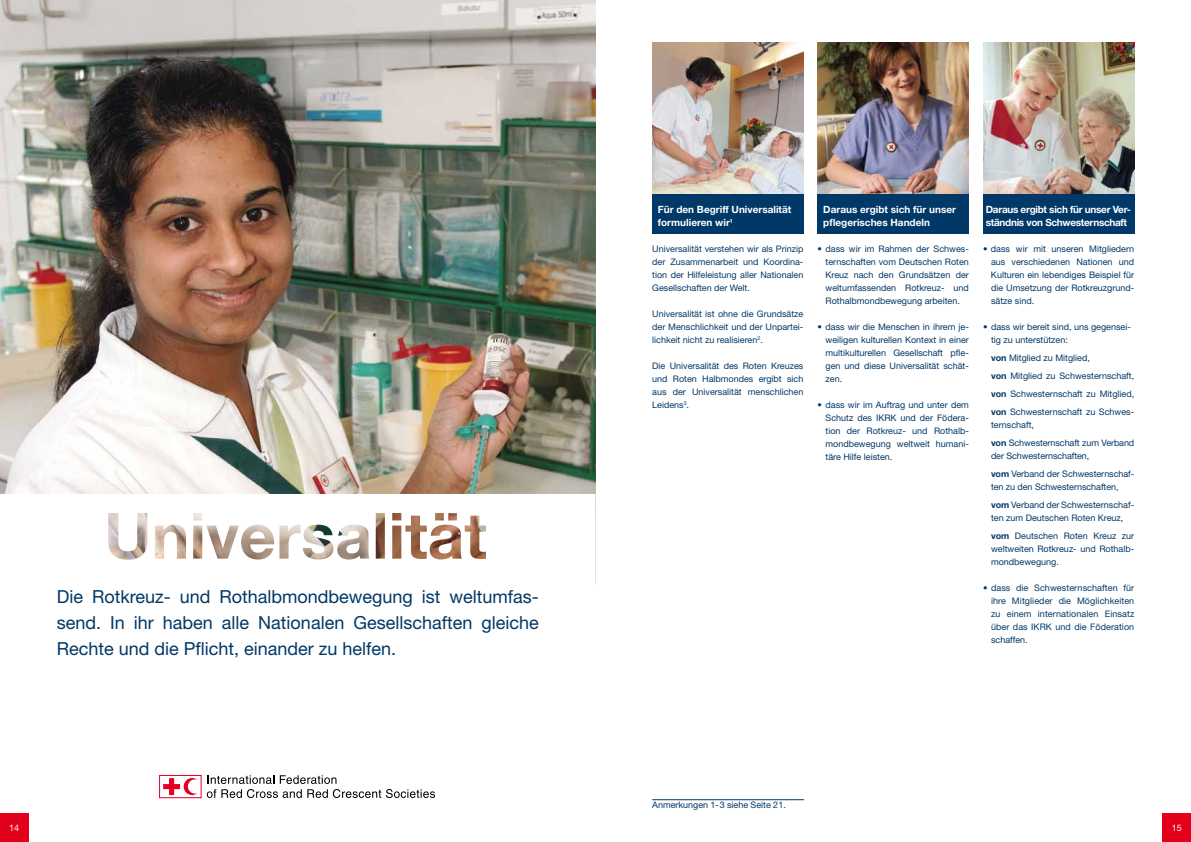
<style>
.page{position:relative;width:1191px;height:842px;background:#fff}
.page>*{position:absolute;margin:0;border:0;box-sizing:border-box;transform-origin:0 0}
.t1{font:18px/26px "Helvetica Neue";color:#003867;text-align:justify}
.t2{font:700 10px/13px "Helvetica Neue";color:#fff}
.t3{font:700 10px/13px "Helvetica Neue";letter-spacing:-.03em;color:#fff}
.t4{font:9px/13px "Helvetica Neue";color:#003867;text-align:justify}
.t5{font:9px "Helvetica Neue";color:#fff}
.s1{font-weight:700}
</style>
<div class="page">
<img style="left:0;top:0;width:595px;height:494px">
<div style="left:983px;top:182px;width:151px;height:52px;background:#003867"></div>
<div style="left:817px;top:182px;width:152px;height:52px;background:#003867"></div>
<div style="left:652px;top:182px;width:151px;height:52px;background:#003867"></div>
<img style="left:817px;top:43px;width:152px;height:151px">
<img style="left:983px;top:43px;width:151px;height:151px">
<hr style="left:652px;top:799px;width:152px;height:1px;background:#003867">
<img style="left:652px;top:43px;width:151px;height:150px">
<svg style="left:108px;top:513px;width:378px;height:47px"></svg>
<div style="left:0;top:814px;width:28px;height:28px;background:#e2001a"></div>
<div style="left:1162px;top:814px;width:29px;height:28px;background:#e2001a"></div>
<svg style="left:207px;top:775px;width:228px;height:23px"></svg>
<svg style="left:159px;top:774px;width:43px;height:25px"></svg>
<svg style="left:163px;top:778px;width:35px;height:17px"></svg>
<div style="left:159px;top:775px;width:42px;height:23px;border:1px solid #e20025"></div>
<h1 class="t1" style="left:57px;top:584px;width:483px">Die Rotkreuz- und Rothalbmondbewegung ist weltumfas&shy;send. In ihr haben alle Nationalen Gesellschaften gleiche Rechte und die Pflicht, einander zu helfen.</h1>
<p class="t2" style="left:658px;top:203px;width:135px">Für den Begriff Universalität formulieren wir<sup>1</sup></p>
<p class="t4" style="left:652px;top:243px;width:153px">Universalität verstehen wir als Prinzip der Zusammenarbeit und Koordina&shy;tion der Hilfeleistung aller Nationalen Gesellschaften der Welt.</p>
<p class="t4" style="left:652px;top:307px;width:153px">Universalität ist ohne die Grundsätze der Menschlichkeit und der Unpartei&shy;lichkeit nicht zu realisieren<sup>2</sup>.</p>
<p class="t4" style="left:652px;top:360px;width:153px">Die Universalität des Roten Kreuzes und Roten Halbmondes ergibt sich aus der Universalität menschlichen Leidens<sup>3</sup>.</p>
<p class="t2" style="left:823px;top:203px;width:134px">Daraus ergibt sich für unser pflegerisches Handeln</p>
<p class="t4" style="left:825px;top:243px;width:145px;text-indent:-8px">• dass wir im Rahmen der Schwes&shy;ternschaften vom Deutschen Roten Kreuz nach den Grundsätzen der weltumfassenden Rotkreuz- und Rothalbmondbewegung arbeiten.</p>
<p class="t4" style="left:825px;top:320px;width:145px;text-indent:-8px">• dass wir die Menschen in ihrem je&shy;weiligen kulturellen Kontext in einer multikulturellen Gesellschaft pfle&shy;gen und diese Universalität schät&shy;zen.</p>
<p class="t4" style="left:825px;top:398px;width:145px;text-indent:-8px">• dass wir im Auftrag und unter dem Schutz des IKRK und der Födera&shy;tion der Rotkreuz- und Rothalb&shy;mondbewegung weltweit humani&shy;täre Hilfe leisten.</p>
<p class="t3" style="left:986px;top:203px;width:146px">Daraus ergibt sich für unser Ver&shy;ständnis von Schwesternschaft</p>
<p class="t4" style="left:991px;top:243px;width:145px;text-indent:-8px">• dass wir mit unseren Mitgliedern aus verschiedenen Nationen und Kulturen ein lebendiges Beispiel für die Umsetzung der Rotkreuzgrund&shy;sätze sind.</p>
<p class="t4" style="left:991px;top:320px;width:141px;text-indent:-8px">• dass wir bereit sind, uns gegensei&shy;tig zu unterstützen:</p>
<p class="t4" style="left:991px;top:349px;width:145px;line-height:18px;text-align:left"><span class="s1">von</span> Mitglied zu Mitglied,<br><span class="s1">von</span> Mitglied zu Schwesternschaft, <span class="s1">von</span> Schwesternschaft zu Mitglied, <span class="s1">von</span> Schwesternschaft zu Schwes-</p>
<p class="t4" style="left:991px;top:416px;width:145px;line-height:18px">ternschaft,<br><span class="s1">von</span> Schwesternschaft zum Verband</p>
<p class="t4" style="left:991px;top:447px;width:145px;line-height:18px">der Schwesternschaften,<br><span class="s1">vom</span> Verband der Schwesternschaf-</p>
<p class="t4" style="left:991px;top:478px;width:145px;line-height:18px">ten zu den Schwesternschaften, <span class="s1">vom</span> Verband der Schwesternschaf-</p>
<p class="t4" style="left:991px;top:509px;width:145px;line-height:18px">ten zum Deutschen Roten Kreuz, <span class="s1">vom</span> Deutschen Roten Kreuz zur</p>
<p class="t4" style="left:991px;top:542px;width:145px">weltweiten Rotkreuz- und Rothalb&shy;mondbewegung.</p>
<p class="t4" style="left:991px;top:581px;width:145px;text-indent:-8px">• dass die Schwesternschaften für ihre Mitglieder die Möglichkeiten zu einem internationalen Einsatz über das IKRK und die Föderation schaffen.</p>
<p class="t4" style="left:652px;top:798px;width:135px">Anmerkungen 1-3 siehe Seite 21.</p>
<p class="t5" style="left:9px;top:823px;width:12px">14</p>
<p class="t5" style="left:1171px;top:823px;width:12px">15</p>
</div>
